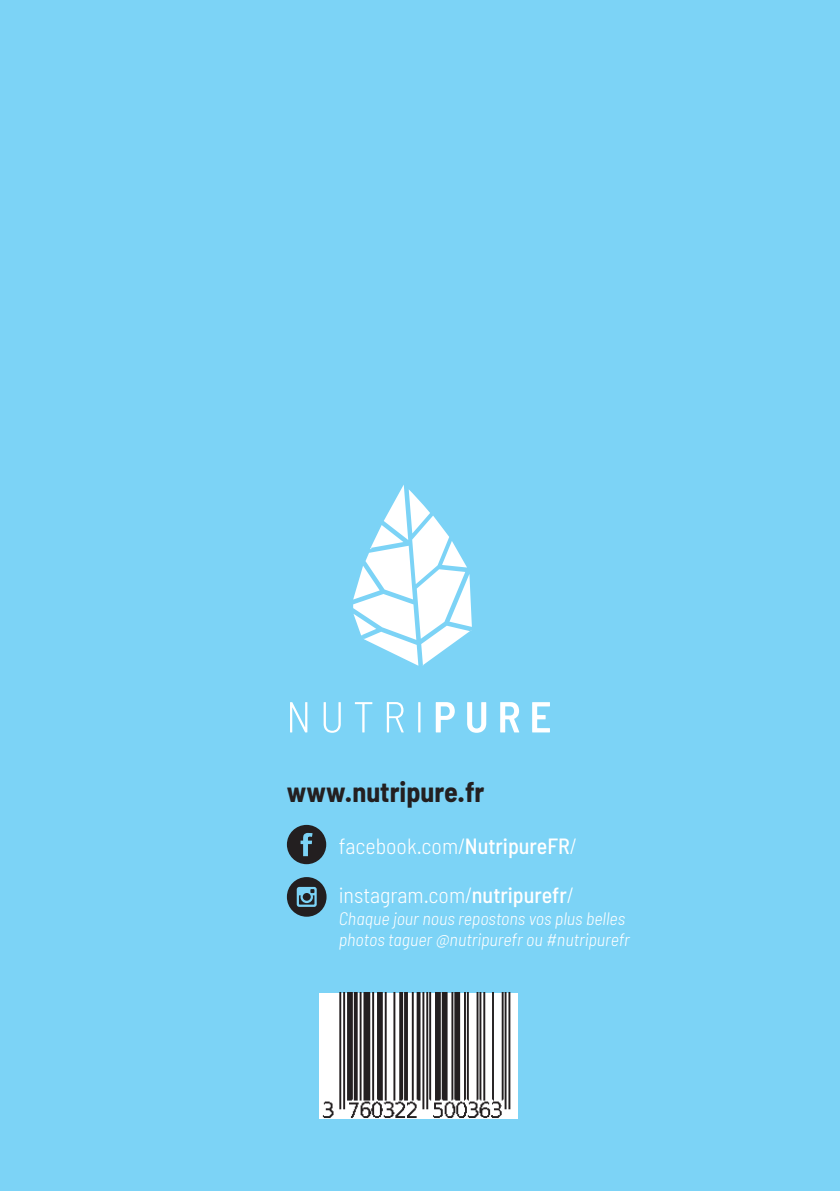
<style>
.page{position:relative;width:840px;height:1191px;background:#fff}
.page>*{position:absolute;margin:0;border:0;box-sizing:border-box;transform-origin:0 0}
.t1{font:700 semi-condensed 28px "Barlow";color:#231f20}
.t2{font:300 semi-condensed 22px "Barlow";color:#fff}
.t3{font:italic 300 semi-condensed 18px/21.6px "Barlow";color:#fff}
.s1{font-weight:500}
</style>
<div class="page">
<div style="left:0;top:0;width:839px;height:1191px;background:#7cd3f6"></div>
<svg style="left:353px;top:485px;width:118px;height:181px"></svg>
<svg style="left:290px;top:702px;width:17px;height:30px"></svg>
<svg style="left:323px;top:702px;width:17px;height:31px"></svg>
<svg style="left:354px;top:702px;width:18px;height:30px"></svg>
<svg style="left:386px;top:702px;width:17px;height:30px"></svg>
<hr style="left:418px;top:702px;width:2px;height:30px;background:#fff">
<svg style="left:435px;top:702px;width:19px;height:30px"></svg>
<svg style="left:467px;top:702px;width:19px;height:31px"></svg>
<svg style="left:500px;top:702px;width:19px;height:30px"></svg>
<svg style="left:532px;top:702px;width:17px;height:30px"></svg>
<svg style="left:287px;top:825px;width:39px;height:39px"></svg>
<svg style="left:287px;top:877px;width:39px;height:39px"></svg>
<img style="left:320px;top:993px;width:198px;height:125px">
<h1 class="t1" style="left:287px;top:774px;width:199px">www.nutripure.fr</h1>
<p class="t2" style="left:338px;top:832px;width:239px">facebook.com/<span class="s1">NutripureFR</span>/</p>
<p class="t2" style="left:338px;top:881px;width:236px">instagram.com/<span class="s1">nutripurefr</span>/</p>
<p class="t3" style="left:338px;top:907px;width:292px">Chaque jour nous repostons vos plus belles photos taguer @nutripurefr ou #nutripurefr</p>
</div>
